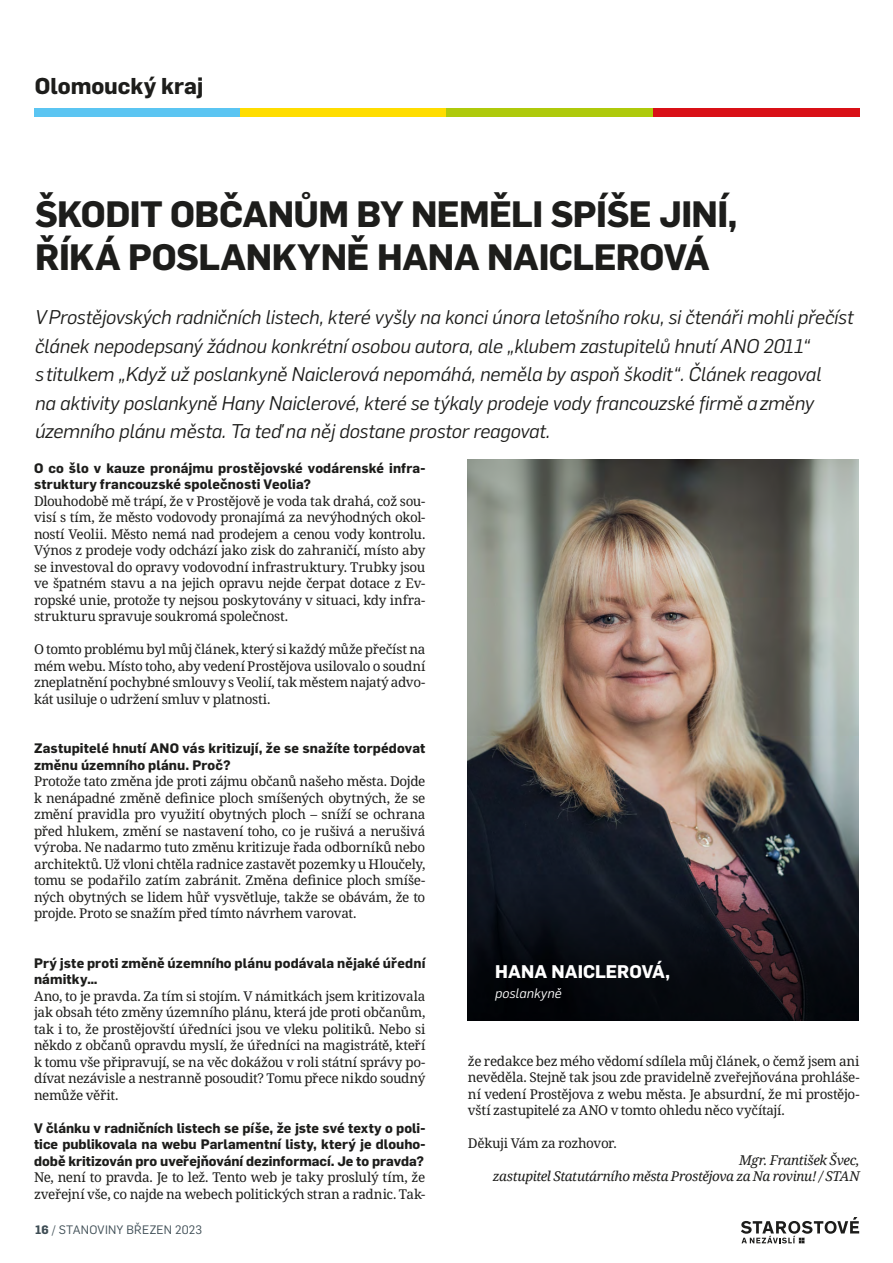
<style>
.page{position:relative;width:893px;height:1263px;background:#fff}
.page>*{position:absolute;margin:0;border:0;box-sizing:border-box;transform-origin:0 0}
.t1{font:700 36px/43.2px "Flama";letter-spacing:-.015em;color:#1d1d1b}
.t2{font:700 22.5px "Flama";color:#1d1d1b}
.t3{font:italic 19.5px/28.5px "Flama";letter-spacing:-.01em;color:#1d1d1b}
.t4{font:700 18px "Flama";color:#fff}
.t5{font:13.5px/16.5px "Noto Serif";letter-spacing:-.025em;color:#1d1d1b;text-align:justify}
.t6{font:700 13.5px/16.5px "Flama";letter-spacing:.01em;color:#1d1d1b}
.t7{font:italic 13.5px/16.5px "Noto Serif";letter-spacing:-.03em;color:#1d1d1b;text-align:right}
.t8{font:italic 13.5px "Flama";letter-spacing:.005em;color:#fff}
.t9{font:12px "Flama";letter-spacing:.02em;color:#3f4e55}
.s1{font-weight:700}
</style>
<div class="page">
<div style="left:34px;top:108px;width:206px;height:9px;background:#5bc5f2"></div>
<div style="left:240px;top:108px;width:207px;height:9px;background:#fd0"></div>
<div style="left:447px;top:108px;width:206px;height:9px;background:#afca0b"></div>
<div style="left:653px;top:108px;width:207px;height:9px;background:#d91016"></div>
<svg style="left:741px;top:1217px;width:118px;height:26px"></svg>
<img style="left:468px;top:460px;width:391px;height:387px">
<svg style="left:468px;top:847px;width:391px;height:174px;background:#16161e"></svg>
<h2 class="t2" style="left:35px;top:69px;width:170px">Olomoucký kraj</h2>
<h1 class="t1" style="left:35px;top:190px;width:704px">ŠKODIT OBČANŮM BY NEMĚLI SPÍŠE JINÍ,<br>ŘÍKÁ POSLANKYNĚ HANA NAICLEROVÁ</h1>
<p class="t3" style="left:35px;top:302px;width:820px">V Prostějovských radničních listech, které vyšly na konci února letošního roku, si čtenáři mohli přečíst článek nepodepsaný žádnou konkrétní osobou autora, ale „klubem zastupitelů hnutí ANO 2011“<br>s titulkem „Když už poslankyně Naiclerová nepomáhá, neměla by aspoň škodit“. Článek reagoval<br>na aktivity poslankyně Hany Naiclerové, které se týkaly prodeje vody francouzské firmě a změny územního plánu města. Ta teď na něj dostane prostor reagovat.</p>
<p class="t6" style="left:34px;top:458px;width:393px">O co šlo v kauze pronájmu prostějovské vodárenské infra&shy;struktury francouzské společnosti Veolia?</p>
<p class="t5" style="left:34px;top:493px;width:393px">Dlouhodobě mě trápí, že v Prostějově je voda tak drahá, což sou&shy;visí s tím, že město vodovody pronajímá za nevýhodných okol&shy;ností Veolii. Město nemá nad prodejem a cenou vody kontrolu.<br>Výnos z prodeje vody odchází jako zisk do zahraničí, místo aby se investoval do opravy vodovodní infrastruktury. Trubky jsou ve špatném stavu a na jejich opravu nejde čerpat dotace z Ev&shy;ropské unie, protože ty nejsou poskytovány v situaci, kdy infra&shy;strukturu spravuje soukromá společnost.</p>
<p class="t5" style="left:34px;top:641px;width:393px">O tomto problému byl můj článek, který si každý může přečíst na mém webu. Místo toho, aby vedení Prostějova usilovalo o soudní zneplatnění pochybné smlouvy s Veolií, tak městem najatý advo&shy;kát usiluje o udržení smluv v platnosti.</p>
<p class="t6" style="left:34px;top:739px;width:393px">Zastupitelé hnutí ANO vás kritizují, že se snažíte torpédovat změnu územního plánu. Proč?</p>
<p class="t5" style="left:34px;top:773px;width:393px">Protože tato změna jde proti zájmu občanů našeho města. Dojde k nenápadné změně definice ploch smíšených obytných, že se změní pravidla pro využití obytných ploch – sníží se ochrana před hlukem, změní se nastavení toho, co je rušivá a nerušivá výroba. Ne nadarmo tuto změnu kritizuje řada odborníků nebo architektů. Už vloni chtěla radnice zastavět pozemky u Hloučely, tomu se podařilo zatím zabránit. Změna definice ploch smíše&shy;ných obytných se lidem hůř vysvětluje, takže se obávám, že to projde. Proto se snažím před tímto návrhem varovat.</p>
<p class="t6" style="left:34px;top:953px;width:393px">Prý jste proti změně územního plánu podávala nějaké úřední námitky…</p>
<p class="t5" style="left:34px;top:988px;width:393px">Ano, to je pravda. Za tím si stojím. V námitkách jsem kritizovala jak obsah této změny územního plánu, která jde proti občanům, tak i to, že prostějovští úředníci jsou ve vleku politiků. Nebo si někdo z občanů opravdu myslí, že úředníci na magistrátě, kteří k tomu vše připravují, se na věc dokážou v roli státní správy po&shy;dívat nezávisle a nestranně posoudit? Tomu přece nikdo soudný nemůže věřit.</p>
<p class="t6" style="left:34px;top:1118px;width:393px;text-align:justify">V článku v radničních listech se píše, že jste své texty o poli&shy;tice publikovala na webu Parlamentní listy, který je dlouho&shy;době kritizován pro uveřejňování dezinformací. Je to pravda?</p>
<p class="t5" style="left:34px;top:1169px;width:393px">Ne, není to pravda. Je to lež. Tento web je taky proslulý tím, že zveřejní vše, co najde na webech politických stran a radnic. Tak-</p>
<p class="t9" style="left:35px;top:1221px;width:169px"><span class="s1">16</span> / STANOVINY BŘEZEN 2023</p>
<h3 class="t4" style="left:495px;top:958px;width:177px">HANA NAICLEROVÁ,</h3>
<p class="t8" style="left:495px;top:983px;width:68px">poslankyně</p>
<p class="t5" style="left:468px;top:1053px;width:393px">že redakce bez mého vědomí sdílela můj článek, o čemž jsem ani nevěděla. Stejně tak jsou zde pravidelně zveřejňována prohláše&shy;ní vedení Prostějova z webu města. Je absurdní, že mi prostějo&shy;vští zastupitelé za ANO v tomto ohledu něco vyčítají.</p>
<p class="t5" style="left:468px;top:1135px;width:151px">Děkuji Vám za rozhovor.</p>
<p class="t7" style="left:493px;top:1151px;width:368px">Mgr. František Švec,<br>zastupitel Statutárního města Prostějova za Na rovinu! / STAN</p>
</div>
